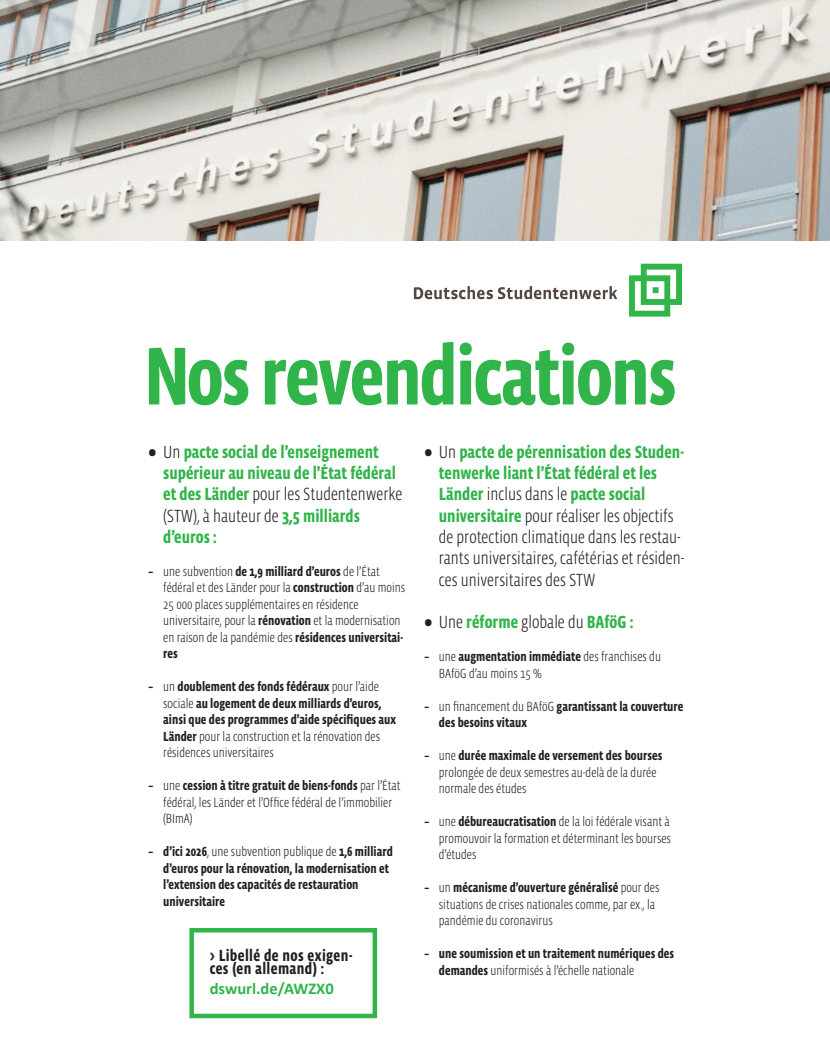
<style>
.page{position:relative;width:830px;height:1063px;background:#fff}
.page>*{position:absolute;margin:0;border:0;box-sizing:border-box;transform-origin:0 0}
.t1{font:700 84px "Vista Sans Nar OTCE";letter-spacing:-.025em;color:#31b44a}
.t2{font:300 18px/21.3px "Vista Sans Nar OTCE";color:#231f20}
.t3{font:700 18px/21.3px "Vista Sans Nar OTCE";color:#31b44a}
.t4{font:700 16.5px/13.2px "Vista Sans Nar OTCE";letter-spacing:.02em;color:#231f20}
.t5{font:700 16.5px "Calibri";color:#31b44a}
.t6{font:300 13.5px/16.5px "Vista Sans Nar OTCE";color:#231f20}
.t7{font:700 13.5px/16.5px "Vista Sans Nar OTCE";color:#231f20}
.s1{font-size:30px;color:#231f20}
.s2{font-weight:300;color:#231f20}
.s3{font-weight:700}
.s4{font-weight:300}
.s5{font-weight:700;font-size:30px}
.s6{font-weight:700;color:#31b44a}
</style>
<div class="page">
<img style="left:0;top:0;width:829px;height:241px">
<svg style="left:413px;top:286px;width:204px;height:13px"></svg>
<svg style="left:629px;top:264px;width:52px;height:53px"></svg>
<div style="left:189px;top:928px;width:188px;height:90px;border:4px solid #31b44a"></div>
<h1 class="t1" style="left:143px;top:328px;width:534px">Nos revendications</h1>
<h2 class="t3" style="left:163px;top:441px;width:241px;text-indent:-15px"><span class="s1">•</span> <span class="s2">Un</span> pacte social de l’enseignement supérieur au niveau de l’État fédéral et des Länder <span class="s2">pour les Studentenwerke (STW), à hauteur de</span> 3,5 milliards d’euros :</h2>
<p class="t6" style="left:163px;top:563px;width:243px;text-indent:-15px"><span class="s3">–</span> une subvention <span class="s3">de 1,9 milliard d’euros</span> de l’État fédéral et des Länder pour la <span class="s3">construction</span> d’au moins 25 000 places supplémentaires en résidence universitaire, pour la <span class="s3">rénovation</span> et la modernisation en raison de la pandémie des <span class="s3">résidences universitai&shy;res</span></p>
<p class="t7" style="left:163px;top:679px;width:234px;text-indent:-15px">– <span class="s4">un</span> doublement des fonds fédéraux <span class="s4">pour l’aide sociale</span> au logement de deux milliards d’euros, ainsi que des programmes d’aide spécifiques aux Länder <span class="s4">pour la construction et la rénovation des résidences universitaires</span></p>
<p class="t6" style="left:163px;top:778px;width:239px;text-indent:-15px"><span class="s3">–</span> une <span class="s3">cession à titre gratuit de biens-fonds</span> par l’État fédéral, les Länder et l’Office fédéral de l’immobilier (BImA)</p>
<p class="t7" style="left:163px;top:844px;width:231px;text-indent:-15px">– d’ici 2026<span class="s4">, une subvention publique de</span> 1,6 milliard d’euros pour la rénovation, la modernisation et l’extension des capacités de restauration universitaire</p>
<p class="t4" style="left:209px;top:949px;width:144px">&gt; Libellé de nos exigen&shy;ces (en allemand) :</p>
<p class="t5" style="left:209px;top:979px;width:126px">dswurl.de/AWZX0</p>
<p class="t2" style="left:438px;top:441px;width:247px;text-indent:-15px"><span class="s5">•</span> Un <span class="s6">pacte de pérennisation des Studen&shy;tenwerke liant l’État fédéral et les Länder</span> inclus dans le <span class="s6">pacte social universitaire</span> pour réaliser les objectifs de protection climatique dans les restau&shy;rants universitaires, cafétérias et résiden&shy;ces universitaires des STW</p>
<h2 class="t3" style="left:424px;top:611px;width:211px"><span class="s1">•</span> <span class="s2">Une</span> réforme <span class="s2">globale du</span> BAföG :</h2>
<p class="t6" style="left:438px;top:648px;width:223px;text-indent:-15px"><span class="s3">–</span> une <span class="s3">augmentation immédiate</span> des franchises du<br>BAföG d’au moins 15 %</p>
<p class="t7" style="left:438px;top:698px;width:246px;text-indent:-15px">– <span class="s4">un financement du BAföG</span> garantissant la couverture des besoins vitaux</p>
<p class="t6" style="left:438px;top:747px;width:225px;text-indent:-15px"><span class="s3">–</span> une <span class="s3">durée maximale de versement des bourses </span>prolongée de deux semestres au-delà de la durée normale des études</p>
<p class="t6" style="left:438px;top:813px;width:233px;text-align:justify;text-indent:-15px"><span class="s3">–</span> une <span class="s3">débureaucratisation</span> de la loi fédérale visant à promouvoir la formation et déterminant les bourses d’études</p>
<p class="t6" style="left:438px;top:879px;width:222px;text-indent:-15px"><span class="s3">–</span> un <span class="s3">mécanisme d’ouverture généralisé</span> pour des situations de crises nationales comme, par ex., la pandémie du coronavirus</p>
<p class="t7" style="left:438px;top:945px;width:237px;text-indent:-15px">– une soumission et un traitement numériques des demandes <span class="s4">uniformisés à l’échelle nationale</span></p>
</div>
